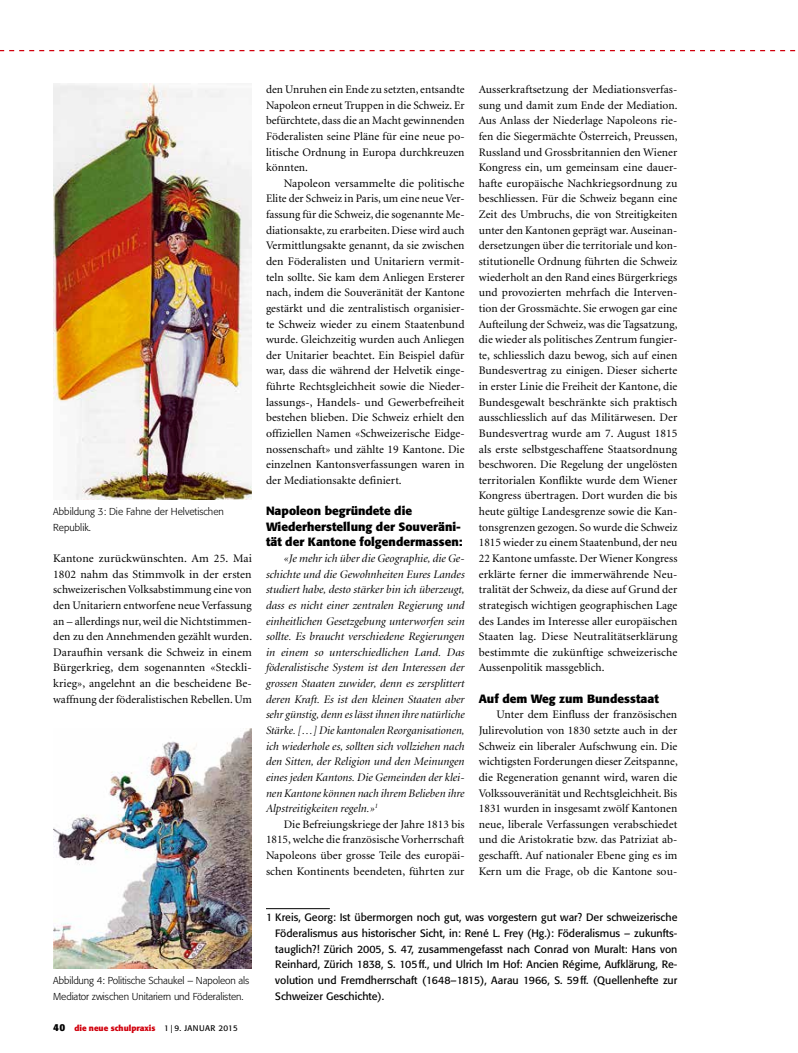
<style>
.page{position:relative;width:798px;height:1053px;background:#fff}
.page>*{position:absolute;margin:0;border:0;box-sizing:border-box;transform-origin:0 0}
.t1{font:700 11.88px/15.6px "Formata";color:#000}
.t2{font:11.5px/15.6px "Minion";letter-spacing:.005em;color:#000;text-align:justify}
.t3{font:italic 11.5px/15.6px "Minion Display";letter-spacing:.005em;color:#000;text-align:justify}
.t4{font:10.62px/15.6px "Formata";color:#000;text-align:justify}
.t5{font:300 10px/15.6px "Formata";letter-spacing:-.01em;color:#000}
.t6{font:700 8.12px "Formata";color:#d1000d}
.s1{font-size:10px;color:#000}
.s2{font-weight:400;color:#000}
</style>
<div class="page">
<svg style="left:0;top:50px;width:796px;height:1px"></svg>
<img style="left:53px;top:84px;width:199px;height:415px">
<img style="left:53px;top:728px;width:199px;height:240px">
<hr style="left:266px;top:908px;width:64px;height:1px;background:#000">
<p class="t5" style="left:53px;top:504px;width:172px">Abbildung 3: Die Fahne der Helvetischen<br>Republik.</p>
<p class="t2" style="left:53px;top:551px;width:200px">Kantone zurückwünschten. Am 25. Mai 1802 nahm das Stimmvolk in der ersten schweizerischen Volksabstimmung eine von den Unitariern entworfene neue Verfassung an – allerdings nur, weil die Nichtstimmen&shy;den zu den Annehmenden gezählt wurden.<br>Daraufhin versank die Schweiz in einem Bürgerkrieg, dem sogenannten «Steckli&shy;krieg», angelehnt an die bescheidene Be&shy;waffnung der föderalistischen Rebellen. Um</p>
<p class="t2" style="left:266px;top:82px;width:200px">den Unruhen ein Ende zu setzten, entsandte Napoleon erneut Truppen in die Schweiz. Er befürchtete, dass die an Macht gewinnenden Föderalisten seine Pläne für eine neue po&shy;litische Ordnung in Europa durchkreuzen könnten.</p>
<p class="t2" style="left:266px;top:176px;width:200px;text-indent:18px">Napoleon versammelte die politische Elite der Schweiz in Paris, um eine neue Ver&shy;fassung für die Schweiz, die sogenannte Me&shy;diationsakte, zu erarbeiten. Diese wird auch Vermittlungsakte genannt, da sie zwischen den Föderalisten und Unitariern vermit&shy;teln sollte. Sie kam dem Anliegen Ersterer nach, indem die Souveränität der Kantone gestärkt und die zentralistisch organisier&shy;te Schweiz wieder zu einem Staatenbund wurde. Gleichzeitig wurden auch Anliegen der Unitarier beachtet. Ein Beispiel dafür war, dass die während der Helvetik einge&shy;führte Rechtsgleichheit sowie die Nieder&shy;lassungs-, Handels- und Gewerbefreiheit bestehen blieben. Die Schweiz erhielt den offiziellen Namen «Schweizerische Eidge&shy;nossenschaft» und zählte 19 Kantone. Die einzelnen Kantonsverfassungen waren in der Mediationsakte definiert.</p>
<p class="t1" style="left:266px;top:503px;width:198px">Napoleon begründete die<br>Wiederherstellung der Souveräni&shy;tät der Kantone folgendermassen:</p>
<p class="t3" style="left:266px;top:551px;width:200px;text-indent:18px">«Je mehr ich über die Geographie, die Ge&shy;schichte und die Gewohnheiten Eures Landes studiert habe, desto stärker bin ich überzeugt, dass es nicht einer zentralen Regierung und einheitlichen Gesetzgebung unterworfen sein sollte. Es braucht verschiedene Regierungen in einem so unterschiedlichen Land. Das föderalistische System ist den Interessen der grossen Staaten zuwider, denn es zersplittert deren Kraft. Es ist den kleinen Staaten aber sehr günstig, denn es lässt ihnen ihre natürliche Stärke. […] Die kantonalen Reorganisationen, ich wiederhole es, sollten sich vollziehen nach den Sitten, der Religion und den Meinungen eines jeden Kantons. Die Gemeinden der klei&shy;nen Kantone können nach ihrem Belieben ihre Alpstreitigkeiten regeln.»<sup>1</sup></p>
<p class="t2" style="left:266px;top:816px;width:200px;text-indent:18px">Die Befreiungskriege der Jahre 1813 bis 1815, welche die französische Vorherrschaft Napoleons über grosse Teile des europäi&shy;schen Kontinents beendeten, führten zur</p>
<p class="t2" style="left:478px;top:82px;width:200px;text-align:left">Ausserkraftsetzung der Mediationsverfas&shy;sung und damit zum Ende der Mediation.<br>Aus Anlass der Niederlage Napoleons rie&shy;fen die Siegermächte Österreich, Preussen, Russland und Grossbritannien den Wiener Kongress ein, um gemeinsam eine dauer&shy;hafte europäische Nachkriegsordnung zu beschliessen. Für die Schweiz begann eine Zeit des Umbruchs, die von Streitigkeiten unter den Kantonen geprägt war. Auseinan&shy;dersetzungen über die territoriale und kon&shy;stitutionelle Ordnung führten die Schweiz wiederholt an den Rand eines Bürgerkriegs und provozierten mehrfach die Interven&shy;tion der Grossmächte. Sie erwogen gar eine Aufteilung der Schweiz, was die Tagsatzung, die wieder als politisches Zentrum fungier&shy;te, schliesslich dazu bewog, sich auf einen Bundesvertrag zu einigen. Dieser sicherte in erster Linie die Freiheit der Kantone, die Bundesgewalt beschränkte sich praktisch ausschliesslich auf das Militärwesen. Der Bundesvertrag wurde am 7. August 1815 als erste selbstgeschaffene Staatsordnung beschworen. Die Regelung der ungelösten territorialen Konflikte wurde dem Wiener Kongress übertragen. Dort wurden die bis heute gültige Landesgrenze sowie die Kan&shy;tonsgrenzen gezogen. So wurde die Schweiz 1815 wieder zu einem Staatenbund, der neu 22 Kantone umfasste. Der Wiener Kongress erklärte ferner die immerwährende Neu&shy;tralität der Schweiz, da diese auf Grund der strategisch wichtigen geographischen Lage des Landes im Interesse aller europäischen Staaten lag. Diese Neutralitätserklärung bestimmte die zukünftige schweizerische Aussenpolitik massgeblich.</p>
<p class="t1" style="left:478px;top:690px;width:181px">Auf dem Weg zum Bundesstaat</p>
<p class="t2" style="left:478px;top:707px;width:200px;text-indent:18px">Unter dem Einfluss der französischen Julirevolution von 1830 setzte auch in der Schweiz ein liberaler Aufschwung ein. Die wichtigsten Forderungen dieser Zeitspanne, die Regeneration genannt wird, waren die Volkssouveränität und Rechtsgleichheit. Bis 1831 wurden in insgesamt zwölf Kantonen neue, liberale Verfassungen verabschiedet und die Aristokratie bzw. das Patriziat ab&shy;geschafft. Auf nationaler Ebene ging es im Kern um die Frage, ob die Kantone sou-</p>
<p class="t5" style="left:53px;top:972px;width:198px">Abbildung 4: Politische Schaukel – Napoleon als<br>Mediator zwischen Unitariern und Föderalisten.</p>
<p class="t6" style="left:53px;top:1022px;width:186px"><span class="s1">40</span> die neue schulpraxis <span class="s2">1 | 9. Januar 2015</span></p>
<p class="t4" style="left:275px;top:909px;width:403px;text-indent:-9px">1 Kreis, Georg: Ist übermorgen noch gut, was vorgestern gut war? Der schweizerische Föderalismus aus historischer Sicht, in: René L. Frey (Hg.): Föderalismus – zukunfts&shy;tauglich?! Zürich 2005, S. 47, zusammengefasst nach Conrad von Muralt: Hans von Reinhard, Zürich 1838, S. 105ff., und Ulrich Im Hof: Ancien Régime, Aufklärung, Re&shy;volution und Fremdherrschaft (1648–1815), Aarau 1966, S. 59ff. (Quellenhefte zur Schweizer Geschichte).</p>
</div>
